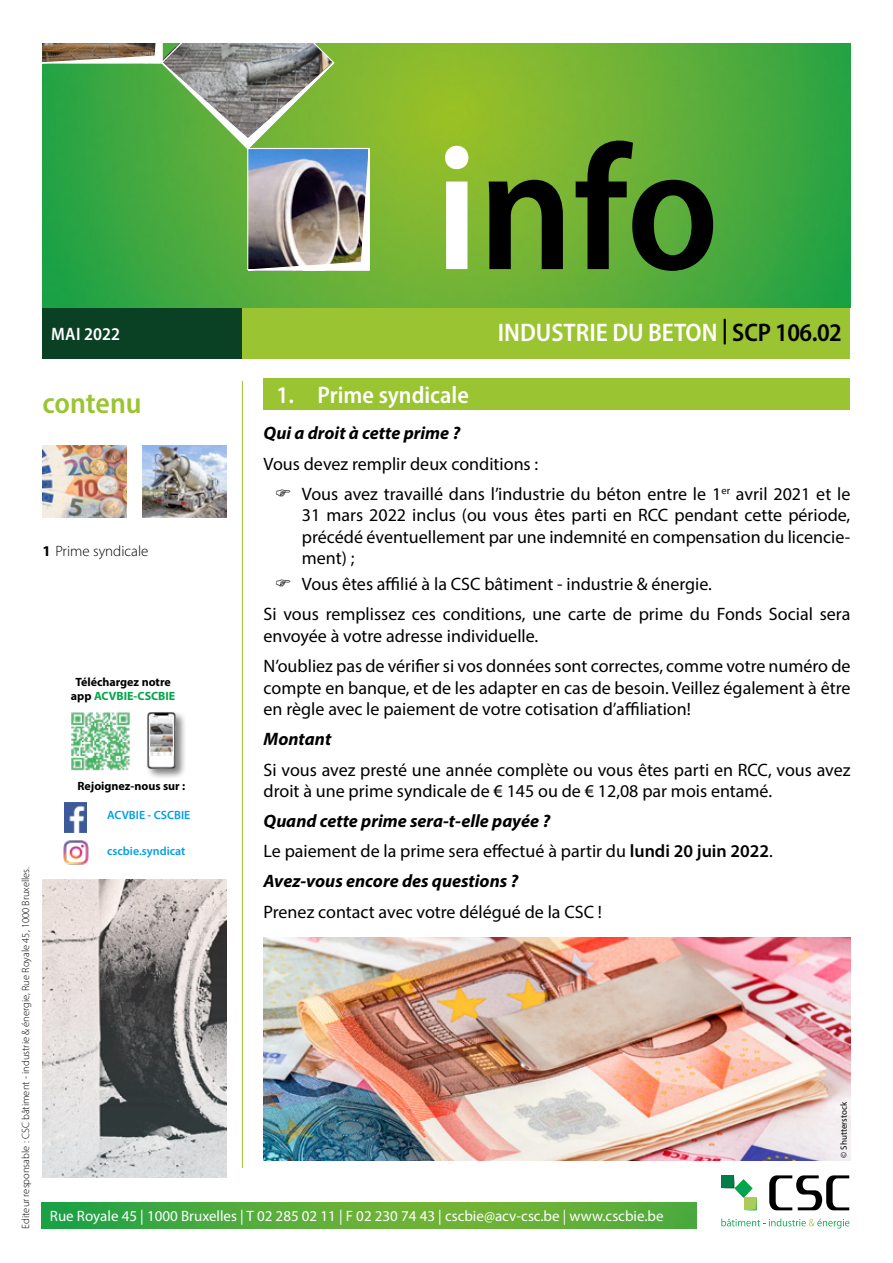
<style>
.page{position:relative;width:893px;height:1263px;background:#fff}
.page>*{position:absolute;margin:0;border:0;box-sizing:border-box;transform-origin:0 0}
.t1{font:600 semi-condensed 179.7px "Myriad Pro";color:#000}
.t2{font:600 semi-condensed 30px "Myriad Pro";letter-spacing:-.005em;color:#9ac431}
.t3{font:600 semi-condensed 25.5px "Myriad Pro";color:#fff}
.t4{font:600 semi-condensed 24px "Myriad Pro";color:#fff}
.t5{font:18px/21.6px "Myriad Pro";color:#000}
.t6{font:italic 700 18px/30.2px "Myriad Pro";color:#000}
.t7{font:600 semi-condensed 18px "Myriad Pro";color:#fff}
.t8{font:15px "Myriad Pro";color:#fff}
.t9{font:300 15px "Myriad Pro";color:#000}
.t10{font:700 12px/14.4px "Myriad Pro";color:#000;text-align:center}
.t11{font:600 12px "Myriad Pro";color:#009fe3}
.t12{font:300 10.5px "Myriad Pro";color:#000}
.t13{font:9px "Myriad Pro";color:#000}
.s1{color:#fff}
.s2{color:#000}
.s3{font-weight:700}
.s4{color:#04a64b}
.s5{font-weight:400;font-style:normal}
.s6{font-weight:600;font-style:normal}
</style>
<div class="page">
<div style="left:43px;top:308px;width:807px;height:51px;background:#9ac431"></div>
<div style="left:43px;top:308px;width:199px;height:51px;background:#0a4125"></div>
<hr style="left:242px;top:381px;width:1px;height:787px;background:#9ac431">
<img style="left:43px;top:43px;width:807px;height:264px">
<svg style="left:43px;top:43px;width:327px;height:228px;background:#66a15f"></svg>
<img style="left:41px;top:1203px;width:655px;height:25px">
<svg style="left:721px;top:1218px;width:128px;height:10px"></svg>
<svg style="left:769px;top:1175px;width:80px;height:35px"></svg>
<svg style="left:721px;top:1175px;width:35px;height:35px"></svg>
<img style="left:264px;top:937px;width:586px;height:223px">
<img style="left:43px;top:445px;width:83px;height:73px">
<img style="left:142px;top:445px;width:84px;height:73px">
<div style="left:264px;top:379px;width:586px;height:31px;background:#9ac431"></div>
<img style="left:43px;top:879px;width:183px;height:299px">
<div style="left:146px;top:710px;width:41px;height:70px;background:#000;opacity:.5"></div>
<img style="left:147px;top:712px;width:29px;height:57px">
<img style="left:149px;top:716px;width:25px;height:40px">
<img style="left:71px;top:712px;width:59px;height:59px">
<img style="left:65px;top:803px;width:22px;height:29px">
<img style="left:63px;top:840px;width:26px;height:25px">
<h1 class="t1" style="left:435px;top:96px;width:286px"><span class="s1">i</span>nfo</h1>
<p class="t7" style="left:51px;top:323px;width:70px">MAI 2022</p>
<h3 class="t3" style="left:498px;top:317px;width:346px">INDUSTRIE DU BETON <span class="s2">| SCP 106.02</span></h3>
<p class="t12" style="left:19px;top:1228px;width:363px;rotate:-90deg">Editeur responsable : CSC bâtiment - industrie &amp; énergie, Rue Royale 45, 1000 Bruxelles.</p>
<h2 class="t2" style="left:43px;top:384px;width:101px">contenu</h2>
<p class="t9" style="left:43px;top:542px;width:107px"><span class="s3">1</span> Prime syndicale</p>
<p class="t10" style="left:71px;top:674px;width:106px">Téléchargez notre app <span class="s4">ACVBIE-CSCBIE</span></p>
<p class="t10" style="left:77px;top:779px;width:109px">Rejoignez-nous sur :</p>
<p class="t11" style="left:107px;top:807px;width:85px">ACVBIE - CSCBIE</p>
<p class="t11" style="left:107px;top:843px;width:80px">cscbie.syndicat</p>
<h3 class="t4" style="left:276px;top:380px;width:194px">1. Prime syndicale</h3>
<p class="t6" style="left:264px;top:418px;width:198px">Qui a droit à cette prime ?</p>
<p class="t5" style="left:302px;top:448px;width:550px;line-height:30.2px;text-indent:-38px">Vous devez remplir deux conditions :<br>Vous avez travaillé dans l’industrie du béton entre le 1<sup>er</sup> avril 2021 et le</p>
<p class="t5" style="left:302px;top:504px;width:550px;text-align:justify">31 mars 2022 inclus (ou vous êtes parti en RCC pendant cette période, précédé éventuellement par une indemnité en compensation du licencie&shy;ment) ;</p>
<p class="t5" style="left:264px;top:569px;width:588px;line-height:30.2px;text-indent:38px">Vous êtes affilié à la CSC bâtiment - industrie &amp; énergie.<br>Si vous remplissez ces conditions, une carte de prime du Fonds Social sera</p>
<p class="t5" style="left:264px;top:621px;width:588px;line-height:30.2px">envoyée à votre adresse individuelle.<br>N’oubliez pas de vérifier si vos données sont correctes, comme votre numéro de</p>
<p class="t5" style="left:264px;top:677px;width:588px">compte en banque, et de les adapter en cas de besoin. Veillez également à être en règle avec le paiement de votre cotisation d’affiliation!</p>
<p class="t6" style="left:264px;top:724px;width:69px">Montant</p>
<p class="t5" style="left:264px;top:758px;width:588px">Si vous avez presté une année complète ou vous êtes parti en RCC, vous avez droit à une prime syndicale de € 145 ou de € 12,08 par mois entamé.</p>
<p class="t6" style="left:264px;top:805px;width:511px">Quand cette prime sera-t-elle payée ?<br><span class="s5">Le paiement de la prime sera effectué à partir du</span> <span class="s6">lundi 20 juin 2022</span><span class="s5">.<br></span>Avez-vous encore des questions ?</p>
<p class="t5" style="left:264px;top:900px;width:340px">Prenez contact avec votre délégué de la CSC !</p>
<p class="t13" style="left:838px;top:1157px;width:57px;rotate:-90deg">© Shutterstock</p>
<p class="t8" style="left:50px;top:1206px;width:615px">Rue Royale 45 | 1000 Bruxelles | T 02 285 02 11 | F 02 230 74 43 | cscbie@acv-csc.be | www.cscbie.be</p>
</div>
